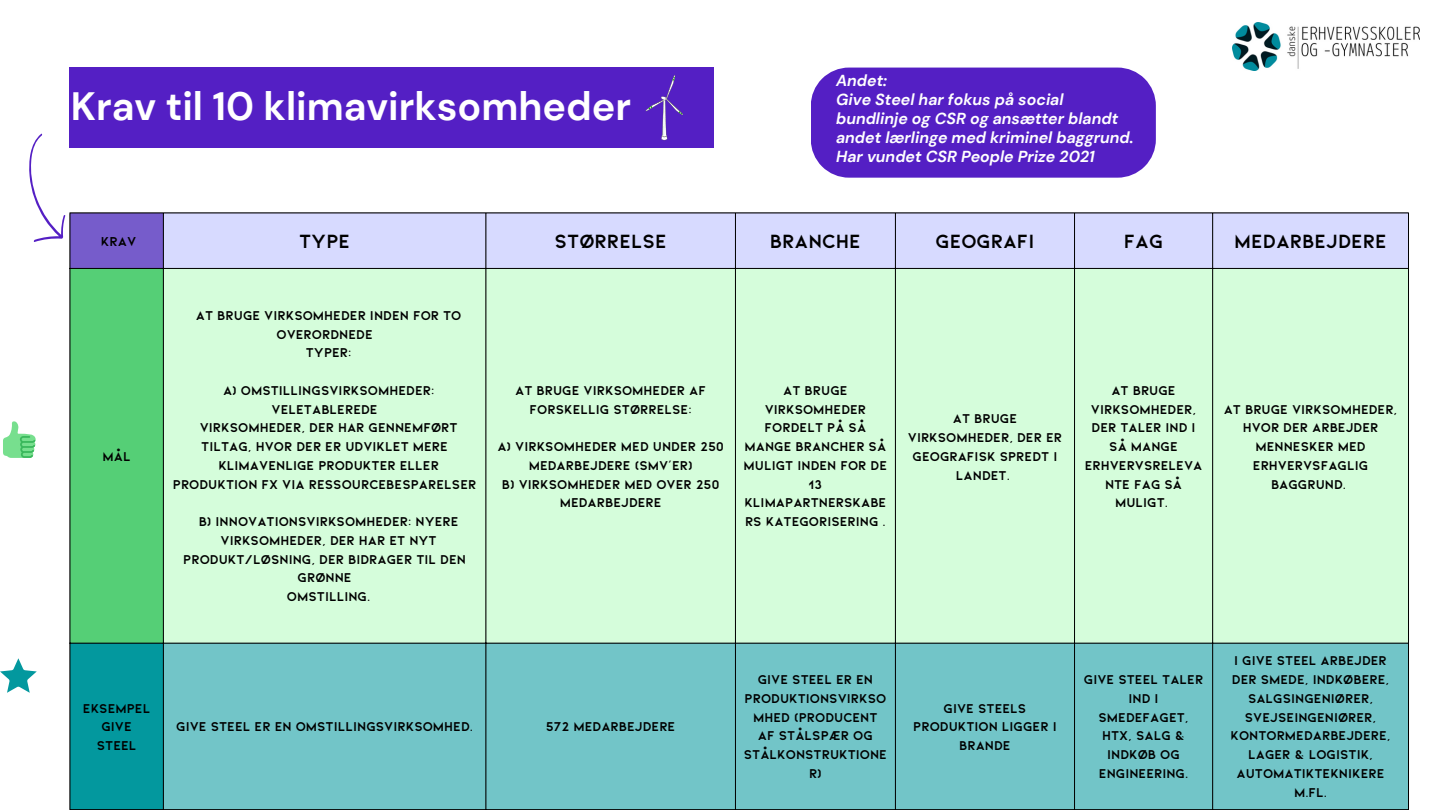
<style>
.page{position:relative;width:1440px;height:810px;background:#fff}
.page>*{position:absolute;margin:0;border:0;box-sizing:border-box;transform-origin:0 0}
.t1{font:700 39.5px "DM Sans";color:#fff}
.t2{font:700 20.2px "KIONA";color:#000}
.t3{font:italic 700 15.9px/19px "DM Sans";color:#fff}
.t4{font:700 13.6px "KIONA";color:#000}
.t5{font:700 13.5px/18.8px "KIONA";color:#000;text-align:center}
.t6{font:700 13.4px/18.8px "KIONA";color:#000;text-align:center}
</style>
<div class="page">
<div style="left:70px;top:213px;width:94px;height:56px;background:#765ccb"></div>
<div style="left:164px;top:214px;width:1244px;height:54px;background:#d7daff"></div>
<div style="left:70px;top:268px;width:94px;height:375px;background:#55cf76"></div>
<div style="left:164px;top:269px;width:1244px;height:374px;background:#d5fddb"></div>
<div style="left:70px;top:643px;width:94px;height:167px;background:#03989e"></div>
<div style="left:164px;top:644px;width:1244px;height:165px;background:#72c5c8"></div>
<hr style="left:70px;top:213px;width:1px;height:596px;background:#000">
<hr style="left:163px;top:213px;width:1px;height:596px;background:#000">
<hr style="left:486px;top:213px;width:1px;height:596px;background:#000">
<hr style="left:735px;top:213px;width:1px;height:596px;background:#000">
<hr style="left:895px;top:213px;width:1px;height:596px;background:#000">
<hr style="left:1074px;top:213px;width:1px;height:596px;background:#000">
<hr style="left:1212px;top:213px;width:1px;height:596px;background:#000">
<hr style="left:1408px;top:213px;width:1px;height:596px;background:#000">
<hr style="left:70px;top:213px;width:1339px;height:1px;background:#000">
<hr style="left:70px;top:268px;width:1339px;height:1px;background:#000">
<hr style="left:70px;top:643px;width:1339px;height:1px;background:#000">
<hr style="left:70px;top:809px;width:1339px;height:1px;background:#000">
<svg style="left:3px;top:421px;width:33px;height:37px"></svg>
<div style="left:70px;top:68px;width:644px;height:80px;background:#541fc4"></div>
<svg style="left:29px;top:133px;width:37px;height:109px"></svg>
<svg style="left:646px;top:75px;width:37px;height:65px"></svg>
<svg style="left:0;top:658px;width:37px;height:35px"></svg>
<img style="left:1232px;top:23px;width:188px;height:48px">
<div style="left:811px;top:68px;width:345px;height:110px;background:#541fc4"></div>
<p class="t1" style="left:71px;top:81px;width:562px">Krav til 10 klimavirksomheder</p>
<p class="t3" style="left:836px;top:71px;width:52px">Andet:</p>
<p class="t3" style="left:836px;top:90px;width:299px">Give Steel har fokus på social bundlinje og CSR og ansætter blandt andet lærlinge med kriminel baggrund.<br>Har vundet CSR People Prize 2021</p>
<p class="t4" style="left:101px;top:232px;width:37px">KRAV</p>
<p class="t2" style="left:299px;top:228px;width:53px">TYPE</p>
<p class="t2" style="left:555px;top:228px;width:114px">STØRRELSE</p>
<p class="t2" style="left:770px;top:228px;width:93px">BRANCHE</p>
<p class="t2" style="left:935px;top:228px;width:101px">GEOGRAFI</p>
<p class="t2" style="left:1124px;top:228px;width:41px">FAG</p>
<p class="t2" style="left:1234px;top:228px;width:154px">MEDARBEJDERE</p>
<p class="t5" style="left:103px;top:446px;width:30px">MÅL</p>
<p class="t5" style="left:196px;top:305px;width:267px">AT BRUGE VIRKSOMHEDER INDEN FOR TO<br>OVERORDNEDE</p>
<p class="t5" style="left:306px;top:343px;width:47px">TYPER:</p>
<p class="t5" style="left:223px;top:380px;width:213px">A) OMSTILLINGSVIRKSOMHEDER:<br>VELETABLEREDE</p>
<p class="t5" style="left:200px;top:418px;width:259px;text-align:left">VIRKSOMHEDER, DER HAR GENNEMFØRT<br>TILTAG, HVOR DER ER UDVIKLET MERE</p>
<p class="t5" style="left:173px;top:455px;width:305px">KLIMAVENLIGE PRODUKTER ELLER<br>PRODUKTION FX VIA RESSOURCEBESPARELSER</p>
<p class="t5" style="left:199px;top:511px;width:261px">B) INNOVATIONSVIRKSOMHEDER: NYERE</p>
<p class="t5" style="left:183px;top:530px;width:284px">VIRKSOMHEDER, DER HAR ET NYT<br>PRODUKT/LØSNING, DER BIDRAGER TIL DEN<br>GRØNNE</p>
<p class="t5" style="left:287px;top:586px;width:85px">OMSTILLING.</p>
<p class="t5" style="left:515px;top:380px;width:192px">AT BRUGE VIRKSOMHEDER AF<br>FORSKELLIG STØRRELSE:</p>
<p class="t5" style="left:497px;top:436px;width:228px">A) VIRKSOMHEDER MED UNDER 250<br>MEDARBEJDERE (SMV’ER)</p>
<p class="t5" style="left:502px;top:474px;width:219px">B) VIRKSOMHEDER MED OVER 250<br>MEDARBEJDERE</p>
<p class="t6" style="left:744px;top:380px;width:145px">AT BRUGE<br>VIRKSOMHEDER<br>FORDELT PÅ SÅ<br>MANGE BRANCHER SÅ<br>MULIGT INDEN FOR DE<br>13<br>KLIMAPARTNERSKABE<br>RS KATEGORISERING .</p>
<p class="t6" style="left:908px;top:409px;width:156px">AT BRUGE<br>VIRKSOMHEDER, DER ER<br>GEOGRAFISK SPREDT I<br>LANDET.</p>
<p class="t5" style="left:83px;top:698px;width:69px">EKSEMPEL</p>
<p class="t5" style="left:97px;top:716px;width:41px">GIVE<br>STEEL</p>
<p class="t5" style="left:176px;top:716px;width:298px">GIVE STEEL ER EN OMSTILLINGSVIRKSOMHED.</p>
<p class="t5" style="left:546px;top:716px;width:131px">572 MEDARBEJDERE</p>
<p class="t6" style="left:744px;top:669px;width:145px">GIVE STEEL ER EN<br>PRODUKTIONSVIRKSO<br>MHED (PRODUCENT<br>AF STÅLSPÆR OG<br>STÅLKONSTRUKTIONE<br>R)</p>
<p class="t6" style="left:913px;top:698px;width:145px">GIVE STEELS<br>PRODUKTION LIGGER I<br>BRANDE</p>
<p class="t6" style="left:1085px;top:380px;width:119px">AT BRUGE<br>VIRKSOMHEDER,<br>DER TALER IND I<br>SÅ MANGE<br>ERHVERVSRELEVA<br>NTE FAG SÅ<br>MULIGT.</p>
<p class="t6" style="left:1224px;top:399px;width:175px">AT BRUGE VIRKSOMHEDER,<br>HVOR DER ARBEJDER<br>MENNESKER MED<br>ERHVERVSFAGLIG<br>BAGGRUND.</p>
<p class="t6" style="left:1084px;top:669px;width:121px">GIVE STEEL TALER<br>IND I<br>SMEDEFAGET,<br>HTX, SALG &amp;<br>INDKØB OG<br>ENGINEERING.</p>
<p class="t6" style="left:1231px;top:651px;width:162px">I GIVE STEEL ARBEJDER<br>DER SMEDE, INDKØBERE,<br>SALGSINGENIØRER,<br>SVEJSEINGENIØRER,<br>KONTORMEDARBEJDERE,<br>LAGER &amp; LOGISTIK,<br>AUTOMATIKTEKNIKERE<br>M.FL.</p>
</div>
